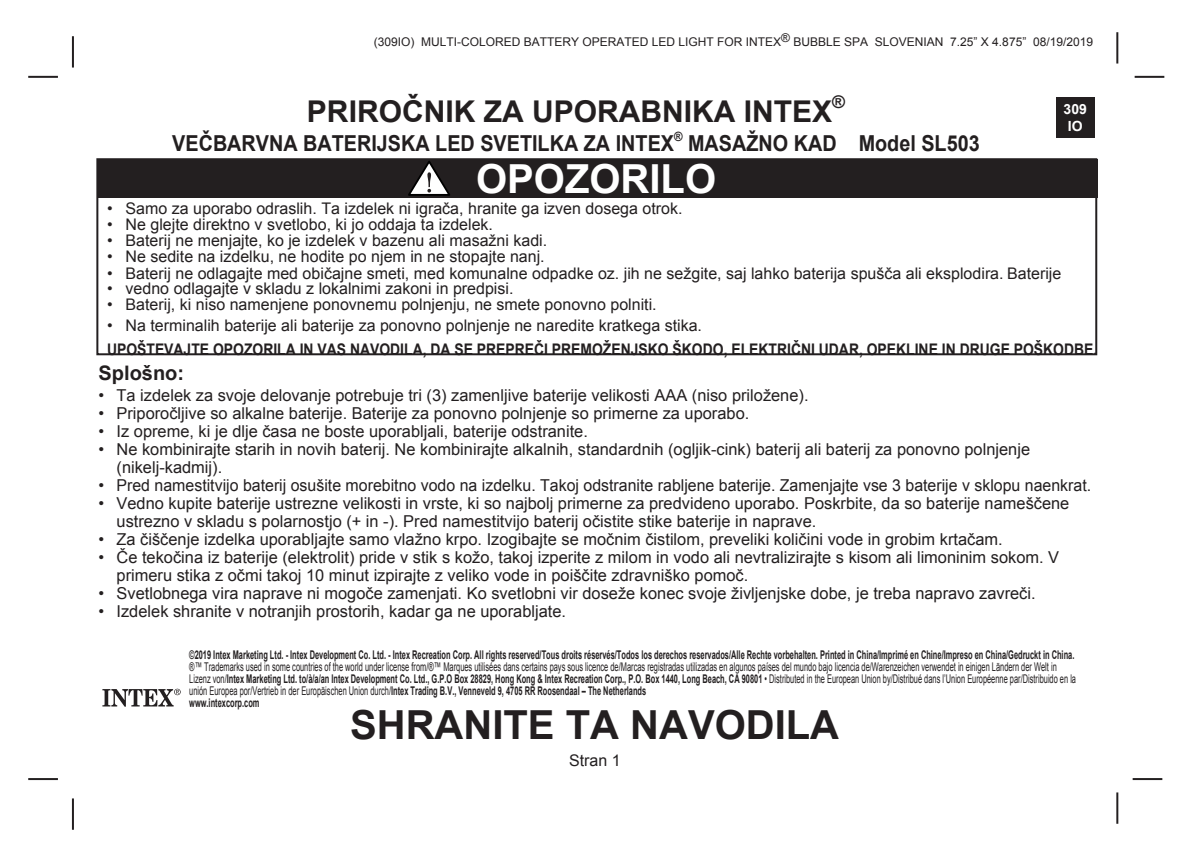
<style>
.page{position:relative;width:1191px;height:862px;background:#fff}
.page>*{position:absolute;margin:0;border:0;box-sizing:border-box;transform-origin:0 0}
.t1{font:700 40px "Arial";color:#231f20}
.t2{font:700 40px "Arial";color:#fff}
.t3{font:700 30px "Arial";color:#231f20}
.t4{font:700 22px "Arial";color:#231f20;scale:.9 1}
.t5{font:700 20px "Arial";color:#231f20}
.t6{font:700 17.4px "Arial";color:#231f20}
.t7{font:16.4px "Arial";color:#231f20}
.t8{font:16px "Arial";color:#231f20}
.t9{font:700 16px/24px "Arial";color:#231f20;scale:.87 1}
.t10{font:700 14px/16.8px "Arial";color:#fff;text-align:center}
.t11{font:700 12.8px "Arial";color:#231f20;scale:.9 1}
.t12{font:12px/12px "Arial";color:#231f20;scale:.62 1}
.t13{font:700 12px "Arial";color:#231f20;scale:.62 1}
.t14{font:12px "Arial";color:#231f20}
.s1{font-weight:400}
.s2{font-weight:700}
</style>
<div class="page">
<hr style="left:72px;top:798px;width:2px;height:32px;background:#231f20">
<hr style="left:1116px;top:792px;width:2px;height:32px;background:#231f20">
<hr style="left:72px;top:36px;width:2px;height:32px;background:#231f20">
<hr style="left:1116px;top:32px;width:2px;height:32px;background:#231f20">
<hr style="left:28px;top:778px;width:30px;height:2px;background:#231f20">
<hr style="left:28px;top:76px;width:30px;height:2px;background:#231f20">
<hr style="left:1132px;top:778px;width:30px;height:2px;background:#231f20">
<hr style="left:1134px;top:76px;width:30px;height:2px;background:#231f20">
<div style="left:1056px;top:97px;width:38px;height:41px;background:#231f20"></div>
<div style="left:96px;top:158px;width:1001px;height:197px;border:2px solid #231f20"></div>
<div style="left:97px;top:159px;width:1000px;height:39px;background:#231f20"></div>
<svg style="left:408px;top:161px;width:42px;height:35px"></svg>
<svg style="left:102px;top:689px;width:79px;height:17px"></svg>
<p class="t14" style="left:374px;top:34px;width:721px">(309IO) MULTI-COLORED BATTERY OPERATED LED LIGHT FOR INTEX® BUBBLE SPA SLOVENIAN 7.25” X 4.875” 08/19/2019</p>
<p class="t3" style="left:307px;top:91px;width:526px">PRIROČNIK ZA UPORABNIKA INTEX</p>
<p class="t6" style="left:832px;top:90px;width:14px">®</p>
<p class="t4" style="left:172px;top:129px;width:559px">VEČBARVNA BATERIJSKA LED SVETILKA ZA INTEX</p>
<p class="t11" style="left:674px;top:128px;width:11px">®</p>
<p class="t4" style="left:688px;top:129px;width:325px">MASAŽNO KAD Model SL503</p>
<p class="t2" style="left:476px;top:152px;width:242px">OPOZORILO</p>
<p class="t10" style="left:1063px;top:101px;width:25px">309<br>IO</p>
<p class="t8" style="left:107px;top:198px;width:577px">• Samo za uporabo odraslih. Ta izdelek ni igrača, hranite ga izven dosega otrok.</p>
<p class="t8" style="left:107px;top:214px;width:387px">• Ne glejte direktno v svetlobo, ki jo oddaja ta izdelek.</p>
<p class="t8" style="left:107px;top:230px;width:442px">• Baterij ne menjajte, ko je izdelek v bazenu ali masažni kadi.</p>
<p class="t8" style="left:107px;top:246px;width:439px">• Ne sedite na izdelku, ne hodite po njem in ne stopajte nanj.</p>
<p class="t8" style="left:107px;top:263px;width:955px">• Baterij ne odlagajte med običajne smeti, med komunalne odpadke oz. jih ne sežgite, saj lahko baterija spušča ali eksplodira. Baterije</p>
<p class="t8" style="left:107px;top:278px;width:408px">• vedno odlagajte v skladu z lokalnimi zakoni in predpisi.</p>
<p class="t8" style="left:107px;top:294px;width:551px">• Baterij, ki niso namenjene ponovnemu polnjenju, ne smete ponovno polniti.</p>
<p class="t9" style="left:107px;top:313px;width:1139px"><span class="s1">• Na terminalih baterije ali baterije za ponovno polnjenje ne naredite kratkega stika.<br></span>UPOŠTEVAJTE OPOZORILA IN VAS NAVODILA, DA SE PREPREČI PREMOŽENJSKO ŠKODO, ELEKTRIČNI UDAR, OPEKLINE IN DRUGE POŠKODBE.</p>
<p class="t5" style="left:99px;top:360px;width:87px">Splošno:</p>
<p class="t7" style="left:99px;top:384px;width:711px">• Ta izdelek za svoje delovanje potrebuje tri (3) zamenljive baterije velikosti AAA (niso priložene).</p>
<p class="t7" style="left:99px;top:402px;width:652px">• Priporočljive so alkalne baterije. Baterije za ponovno polnjenje so primerne za uporabo.</p>
<p class="t7" style="left:99px;top:420px;width:491px">• Iz opreme, ki je dlje časa ne boste uporabljali, baterije odstranite.</p>
<p class="t7" style="left:99px;top:438px;width:933px">• Ne kombinirajte starih in novih baterij. Ne kombinirajte alkalnih, standardnih (ogljik-cink) baterij ali baterij za ponovno polnjenje</p>
<p class="t7" style="left:117px;top:456px;width:107px">(nikelj-kadmij).</p>
<p class="t7" style="left:99px;top:474px;width:994px">• Pred namestitvijo baterij osušite morebitno vodo na izdelku. Takoj odstranite rabljene baterije. Zamenjajte vse 3 baterije v sklopu naenkrat.</p>
<p class="t7" style="left:99px;top:492px;width:972px">• Vedno kupite baterije ustrezne velikosti in vrste, ki so najbolj primerne za predvideno uporabo. Poskrbite, da so baterije nameščene</p>
<p class="t7" style="left:117px;top:510px;width:701px">ustrezno v skladu s polarnostjo (+ in -). Pred namestitvijo baterij očistite stike baterije in naprave.</p>
<p class="t7" style="left:99px;top:528px;width:905px">• Za čiščenje izdelka uporabljajte samo vlažno krpo. Izogibajte se močnim čistilom, preveliki količini vode in grobim krtačam.</p>
<p class="t7" style="left:99px;top:546px;width:962px">• Če tekočina iz baterije (elektrolit) pride v stik s kožo, takoj izperite z milom in vodo ali nevtralizirajte s kisom ali limoninim sokom. V</p>
<p class="t7" style="left:117px;top:564px;width:633px">primeru stika z očmi takoj 10 minut izpirajte z veliko vode in poiščite zdravniško pomoč.</p>
<p class="t7" style="left:99px;top:582px;width:938px">• Svetlobnega vira naprave ni mogoče zamenjati. Ko svetlobni vir doseže konec svoje življenjske dobe, je treba napravo zavreči.</p>
<p class="t7" style="left:99px;top:600px;width:469px">• Izdelek shranite v notranjih prostorih, kadar ga ne uporabljate.</p>
<p class="t13" style="left:189px;top:647px;width:1429px">©2019 Intex Marketing Ltd. - Intex Development Co. Ltd. - Intex Recreation Corp. All rights reserved/Tous droits réservés/Todos los derechos reservados/Alle Rechte vorbehalten. Printed in China/Imprimé en Chine/Impreso en China/Gedruckt in China.</p>
<p class="t12" style="left:189px;top:661px;width:1431px">®™ Trademarks used in some countries of the world under license from/®™ Marques utilisées dans certains pays sous licence de/Marcas registradas utilizadas en algunos países del mundo bajo licencia de/Warenzeichen verwendet in einigen Ländern der Welt in<br>Lizenz von/<span class="s2">Intex Marketing Ltd. to/à/a/an Intex Development Co. Ltd., G.P.O Box 28829, Hong Kong &amp; Intex Recreation Corp., P.O. Box 1440, Long Beach, CA 90801</span> • Distributed in the European Union by/Distribué dans l’Union Européenne par/Distribuido en la unión Europea por/Vertrieb in der Europäischen Union durch/<span class="s2">Intex Trading B.V., Venneveld 9, 4705 RR Roosendaal – The Netherlands</span></p>
<p class="t13" style="left:189px;top:695px;width:115px">www.intexcorp.com</p>
<h1 class="t1" style="left:350px;top:698px;width:490px">SHRANITE TA NAVODILA</h1>
<p class="t8" style="left:569px;top:750px;width:53px">Stran 1</p>
</div>
